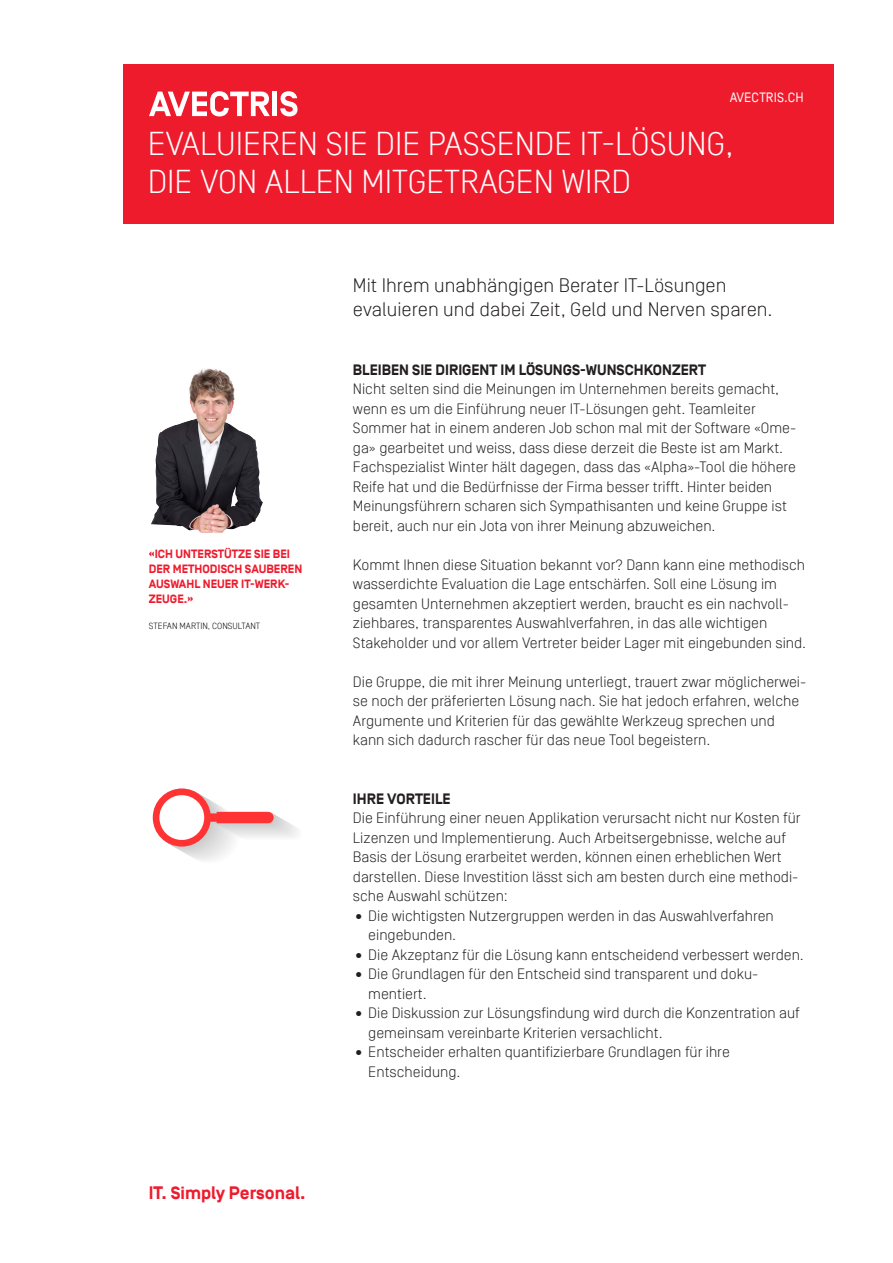
<style>
.page{position:relative;width:893px;height:1263px;background:#fff}
.page>*{position:absolute;margin:0;border:0;box-sizing:border-box;transform-origin:0 0}
.t1{font:300 33px/37.5px "Simplon Norm";color:#fff}
.t2{font:300 19.5px/24px "Simplon Norm";color:#231f20}
.t3{font:700 18px "Simplon Norm";color:#ee1b2d}
.t4{font:300 15px/19.5px "Simplon Norm";color:#231f20}
.t5{font:700 15px "Simplon Norm";color:#231f20}
.t6{font:13.5px "Simplon Norm";letter-spacing:.01em;color:#fff}
.t7{font:700 12px/15px "Simplon Norm";color:#ee1b2d}
.t8{font:300 9px "Simplon Norm";color:#040503}
</style>
<div class="page">
<div style="left:123px;top:64px;width:711px;height:159px;background:#ee1b2d"></div>
<svg style="left:149px;top:91px;width:121px;height:25px"></svg>
<hr style="left:273px;top:92px;width:4px;height:24px;background:#fff">
<svg style="left:280px;top:91px;width:17px;height:25px"></svg>
<svg style="left:153px;top:788px;width:144px;height:73px"></svg>
<div style="left:159px;top:795px;width:45px;height:45px;background:#fff;border-radius:50%"></div>
<img style="left:151px;top:368px;width:112px;height:165px">
<p class="t6" style="left:730px;top:90px;width:75px">AVECTRIS.CH</p>
<h1 class="t1" style="left:148px;top:126px;width:588px">Evaluieren Sie die passende it-lösung, die von allen mitgetragen wird</h1>
<p class="t7" style="left:149px;top:547px;width:155px">«ICH UNTERSTÜTZE SIE BEI<br>DER METHODISCH SAUBEREN<br>AUSWAHL NEUER IT-WERK-<br>ZEUGE.»</p>
<p class="t8" style="left:149px;top:621px;width:113px">Stefan martin, Consultant</p>
<p class="t3" style="left:149px;top:1183px;width:158px">IT. SIMPLY PERSONAL.</p>
<h2 class="t2" style="left:353px;top:274px;width:421px">Mit Ihrem unabhängigen Berater IT-Lösungen evaluieren und dabei Zeit, Geld und Nerven sparen.</h2>
<p class="t5" style="left:353px;top:361px;width:355px">BLEIBEN SIE DIRIGENT IM LÖSUNGS-WUNSCHKONZERT</p>
<p class="t4" style="left:353px;top:379px;width:445px">Nicht selten sind die Meinungen im Unternehmen bereits gemacht, wenn es um die Einführung neuer IT-Lösungen geht. Teamleiter Sommer hat in einem anderen Job schon mal mit der Software «Ome&shy;ga» gearbeitet und weiss, dass diese derzeit die Beste ist am Markt.<br>Fachspezialist Winter hält dagegen, dass das «Alpha»-Tool die höhere Reife hat und die Bedürfnisse der Firma besser trifft. Hinter beiden Meinungsführern scharen sich Sympathisanten und keine Gruppe ist bereit, auch nur ein Jota von ihrer Meinung abzuweichen.</p>
<p class="t4" style="left:353px;top:555px;width:455px">Kommt Ihnen diese Situation bekannt vor? Dann kann eine methodisch wasserdichte Evaluation die Lage entschärfen. Soll eine Lösung im gesamten Unternehmen akzeptiert werden, braucht es ein nachvoll&shy;ziehbares, transparentes Auswahlverfahren, in das alle wichtigen Stakeholder und vor allem Vertreter beider Lager mit eingebunden sind.</p>
<p class="t4" style="left:353px;top:672px;width:455px">Die Gruppe, die mit ihrer Meinung unterliegt, trauert zwar möglicherwei&shy;se noch der präferierten Lösung nach. Sie hat jedoch erfahren, welche Argumente und Kriterien für das gewählte Werkzeug sprechen und kann sich dadurch rascher für das neue Tool begeistern.</p>
<p class="t5" style="left:353px;top:790px;width:99px">IHRE VORTEILE</p>
<p class="t4" style="left:353px;top:808px;width:449px">Die Einführung einer neuen Applikation verursacht nicht nur Kosten für Lizenzen und Implementierung. Auch Arbeitsergebnisse, welche auf Basis der Lösung erarbeitet werden, können einen erheblichen Wert darstellen. Diese I nvestition lässt sich am besten durch eine methodi&shy;sche Auswahl schützen:</p>
<p class="t4" style="left:368px;top:906px;width:407px;text-indent:-15px">• Die wichtigsten Nutzergruppen werden in das Auswahlverfahren eingebunden.</p>
<p class="t4" style="left:353px;top:945px;width:452px">• Die Akzeptanz für die Lösung kann entscheidend verbessert werden.</p>
<p class="t4" style="left:368px;top:964px;width:391px;text-indent:-15px">• Die Grundlagen für den Entscheid sind transparent und doku&shy;mentiert.</p>
<p class="t4" style="left:368px;top:1003px;width:433px;text-indent:-15px">• Die Diskussion zur Lösungsfindung wird durch die Konzentration auf gemeinsam vereinbarte Kriterien versachlicht.</p>
<p class="t4" style="left:368px;top:1042px;width:363px;text-indent:-15px">• Entscheider erhalten quantifizierbare Grundlagen für ihre<br>Entscheidung.</p>
</div>
